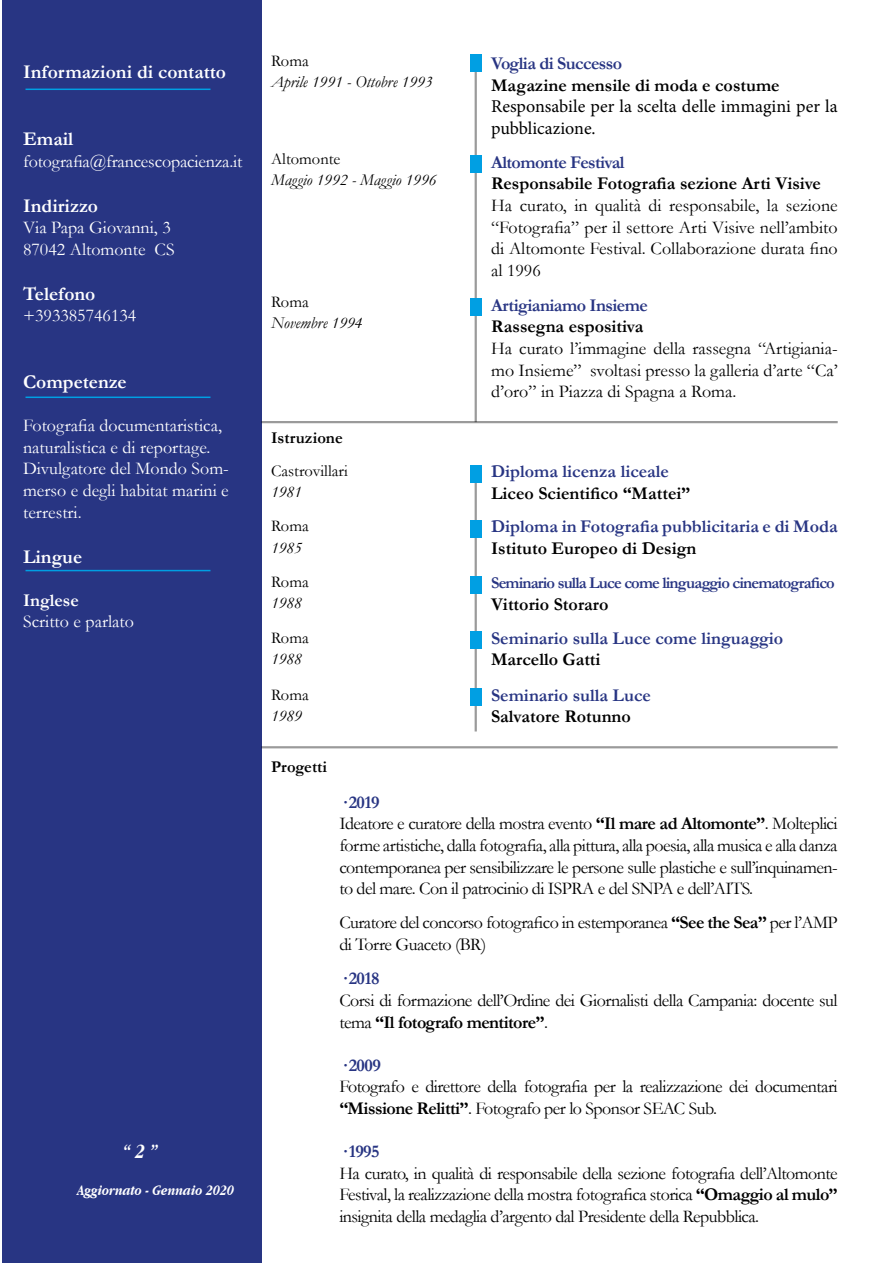
<style>
.page{position:relative;width:893px;height:1263px;background:#fff}
.page>*{position:absolute;margin:0;border:0;box-sizing:border-box;transform-origin:0 0}
.t1{font:italic 700 condensed 21px "Garamond";color:#fff}
.t2{font:700 19.5px "Garamond";color:#fff}
.t3{font:18px/21.6px "Garamond";letter-spacing:-.03em;color:#000}
.t4{font:18px/21.6px "Garamond";color:#fff}
.t5{font:700 18px "Garamond";color:#000}
.t6{font:700 18px "Garamond";color:#283583}
.t7{font:18px/21.6px "Minion Pro";color:#000}
.t8{font:700 18px "Garamond";letter-spacing:-.03em;color:#283583}
.t9{font:700 18px "Garamond";color:#fff}
.t10{font:italic 16.5px "Garamond";color:#000}
.t11{font:700 16.5px "Garamond";letter-spacing:-.05em;color:#283583}
.t12{font:16.5px "Garamond";color:#000}
.t13{font:700 16.5px "Garamond";color:#000}
.t14{font:italic 700 condensed 15px "Garamond";color:#fff}
.s1{font-weight:700;color:#283583}
.s2{font-weight:700}
</style>
<div class="page">
<div style="left:2px;top:0;width:259px;height:1263px;background:#283583"></div>
<hr style="left:261px;top:421px;width:577px;height:2px;background:#000">
<hr style="left:261px;top:746px;width:577px;height:2px;background:#000">
<hr style="left:475px;top:55px;width:2px;height:367px;background:#000">
<hr style="left:475px;top:465px;width:2px;height:266px;background:#000">
<div style="left:470px;top:55px;width:12px;height:17px;background:#009fe3"></div>
<div style="left:470px;top:155px;width:12px;height:17px;background:#009fe3"></div>
<div style="left:470px;top:298px;width:12px;height:17px;background:#009fe3"></div>
<div style="left:470px;top:465px;width:12px;height:17px;background:#009fe3"></div>
<div style="left:470px;top:521px;width:12px;height:17px;background:#009fe3"></div>
<div style="left:470px;top:576px;width:12px;height:17px;background:#009fe3"></div>
<div style="left:470px;top:632px;width:12px;height:17px;background:#009fe3"></div>
<div style="left:470px;top:689px;width:12px;height:17px;background:#009fe3"></div>
<hr style="left:26px;top:89px;width:184px;height:1px;background:#009fe3">
<hr style="left:26px;top:570px;width:184px;height:1px;background:#009fe3">
<hr style="left:26px;top:396px;width:184px;height:2px;background:#009fe3">
<p class="t2" style="left:23px;top:61px;width:204px">Informazioni di contatto</p>
<p class="t2" style="left:23px;top:127px;width:52px">Email</p>
<p class="t4" style="left:23px;top:150px;width:221px">fotografia@francescopacienza.it</p>
<p class="t2" style="left:23px;top:194px;width:77px">Indirizzo</p>
<p class="t4" style="left:23px;top:217px;width:153px">Via Papa Giovanni, 3<br>87042 Altomonte CS</p>
<p class="t2" style="left:23px;top:282px;width:74px">Telefono</p>
<p class="t4" style="left:23px;top:305px;width:115px">+393385746134</p>
<p class="t2" style="left:23px;top:370px;width:105px">Competenze</p>
<p class="t4" style="left:23px;top:415px;width:207px">Fotografia documentaristica, naturalistica e di reportage.<br>Divulgatore del Mondo Som&shy;merso e degli habitat marini e terrestri.</p>
<p class="t2" style="left:23px;top:545px;width:61px">Lingue</p>
<p class="t9" style="left:23px;top:589px;width:57px">Inglese</p>
<p class="t4" style="left:23px;top:611px;width:112px">Scritto e parlato</p>
<p class="t1" style="left:123px;top:1140px;width:36px">“ 2 ”</p>
<p class="t14" style="left:77px;top:1182px;width:159px">Aggiornato - Gennaio 2020</p>
<p class="t12" style="left:271px;top:50px;width:39px">Roma</p>
<p class="t8" style="left:491px;top:53px;width:133px">Voglia di Successo</p>
<p class="t5" style="left:491px;top:74px;width:290px">Magazine mensile di moda e costume</p>
<p class="t7" style="left:491px;top:96px;width:348px">Responsabile per la scelta delle immagini per la pubblicazione.</p>
<p class="t10" style="left:271px;top:72px;width:163px">Aprile 1991 - Ottobre 1993</p>
<p class="t12" style="left:271px;top:149px;width:71px">Altomonte</p>
<p class="t10" style="left:271px;top:170px;width:167px">Maggio 1992 - Maggio 1996</p>
<p class="t12" style="left:271px;top:292px;width:39px">Roma</p>
<p class="t10" style="left:271px;top:313px;width:93px">Novembre 1994</p>
<p class="t13" style="left:271px;top:428px;width:73px">Istruzione</p>
<p class="t12" style="left:271px;top:461px;width:78px">Castrovillari</p>
<p class="t10" style="left:271px;top:482px;width:32px">1981</p>
<p class="t12" style="left:271px;top:516px;width:39px">Roma</p>
<p class="t10" style="left:271px;top:538px;width:32px">1985</p>
<p class="t12" style="left:271px;top:572px;width:39px">Roma</p>
<p class="t10" style="left:271px;top:593px;width:32px">1988</p>
<p class="t12" style="left:271px;top:627px;width:39px">Roma</p>
<p class="t10" style="left:271px;top:649px;width:32px">1988</p>
<p class="t12" style="left:271px;top:685px;width:39px">Roma</p>
<p class="t10" style="left:271px;top:706px;width:32px">1989</p>
<p class="t13" style="left:271px;top:757px;width:57px">Progetti</p>
<p class="t8" style="left:491px;top:151px;width:135px">Altomonte Festival</p>
<p class="t5" style="left:491px;top:173px;width:331px">Responsabile Fotografia sezione Arti Visive</p>
<p class="t3" style="left:491px;top:194px;width:348px;text-align:justify">Ha curato, in qualità di responsabile, la sezione “Fotografia” per il settore Arti Visive nell’ambito di Altomonte Festival. Collaborazione durata fino al 1996</p>
<p class="t8" style="left:491px;top:294px;width:158px">Artigianiamo Insieme</p>
<p class="t5" style="left:491px;top:316px;width:154px">Rassegna espositiva</p>
<p class="t3" style="left:491px;top:337px;width:348px;text-align:justify">Ha curato l’immagine della rassegna “Artigiania&shy;mo Insieme” svoltasi presso la galleria d’arte “Ca’ d’oro” in Piazza di Spagna a Roma.</p>
<p class="t6" style="left:491px;top:460px;width:179px">Diploma licenza liceale</p>
<p class="t5" style="left:491px;top:482px;width:201px">Liceo Scientifico “Mattei”</p>
<p class="t6" style="left:491px;top:516px;width:348px">Diploma in Fotografia pubblicitaria e di Moda</p>
<p class="t5" style="left:491px;top:538px;width:207px">Istituto Europeo di Design</p>
<p class="t11" style="left:491px;top:573px;width:345px">Seminario sulla Luce come linguaggio cinematografico</p>
<p class="t5" style="left:491px;top:593px;width:119px">Vittorio Storaro</p>
<p class="t6" style="left:491px;top:627px;width:294px">Seminario sulla Luce come linguaggio</p>
<p class="t5" style="left:491px;top:649px;width:111px">Marcello Gatti</p>
<p class="t6" style="left:491px;top:684px;width:161px">Seminario sulla Luce</p>
<p class="t5" style="left:491px;top:706px;width:141px">Salvatore Rotunno</p>
<p class="t3" style="left:339px;top:791px;width:500px"><span class="s1">· 2019<br></span>Ideatore e curatore della mostra evento <span class="s2">“Il mare ad Altomonte”</span>. Molteplici forme artistiche, dalla fotografia, alla pittura, alla poesia, alla musica e alla danza contemporanea per sensibilizzare le persone sulle plastiche e sull’inquinamen&shy;to del mare. Con il patrocinio di ISPRA e del SNPA e dell’AITS.</p>
<p class="t3" style="left:339px;top:912px;width:500px">Curatore del concorso fotografico in estemporanea <span class="s2">“See the Sea”</span> per l’AMP di Torre Guaceto (BR)</p>
<p class="t6" style="left:339px;top:968px;width:42px">· 2018</p>
<p class="t3" style="left:339px;top:989px;width:500px">Corsi di formazione dell’Ordine dei Giornalisti della Campania: docente sul tema <span class="s2">“Il fotografo mentitore”</span>.</p>
<p class="t6" style="left:339px;top:1054px;width:43px">· 2009</p>
<p class="t3" style="left:339px;top:1076px;width:500px">Fotografo e direttore della fotografia per la realizzazione dei documentari <span class="s2">“Missione Relitti”</span>. Fotografo per lo Sponsor SEAC Sub.</p>
<p class="t6" style="left:339px;top:1141px;width:42px">· 1995</p>
<p class="t3" style="left:339px;top:1162px;width:500px;text-align:justify">Ha curato, in qualità di responsabile della sezione fotografia dell’Altomonte Festival, la realizzazione della mostra fotografica storica <span class="s2">“Omaggio al mulo” </span>insignita della medaglia d’argento dal Presidente della Repubblica.</p>
</div>
